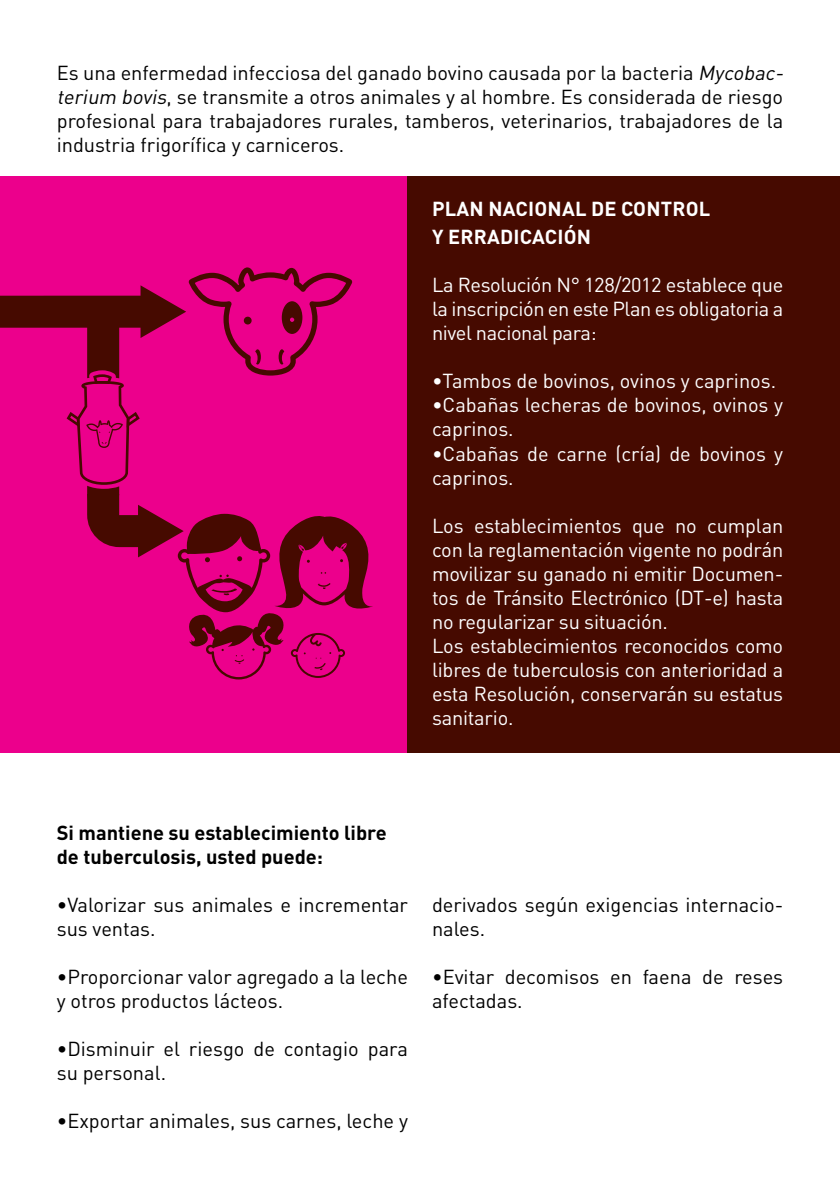
<style>
.page{position:relative;width:840px;height:1191px;background:#fff}
.page>*{position:absolute;margin:0;border:0;box-sizing:border-box;transform-origin:0 0}
.t1{font:20px/24px "DIN Pro";color:#000}
.t2{font:20px/24px "DIN Pro";letter-spacing:-.01em;color:#fff}
.t3{font:700 20px/24px "DIN Pro";color:#000}
.t4{font:700 20px/28.8px "DIN Pro";letter-spacing:.01em;color:#fff}
.s1{font-style:italic}
</style>
<div class="page">
<div style="left:0;top:176px;width:839px;height:576px;background:#ec008c"></div>
<div style="left:408px;top:176px;width:431px;height:576px;background:#460a00"></div>
<svg style="left:0;top:267px;width:373px;height:412px"></svg>
<p class="t1" style="left:57px;top:60px;width:732px">Es una enfermedad infecciosa del ganado bovino causada por la bacteria <span class="s1">Mycobac&shy;terium bovis</span>, se transmite a otros animales y al hombre. Es considerada de riesgo profesional para trabajadores rurales, tamberos, veterinarios, trabajadores de la industria frigorífica y carniceros.</p>
<p class="t4" style="left:432px;top:193px;width:279px">PLAN NACIONAL DE CONTROL<br>Y ERRADICACIÓN</p>
<p class="t2" style="left:432px;top:272px;width:352px;text-align:justify">La Resolución N° 128/2012 establece que la inscripción en este Plan es obligatoria a nivel nacional para:</p>
<p class="t2" style="left:432px;top:368px;width:345px">•Tambos de bovinos, ovinos y caprinos.</p>
<p class="t2" style="left:432px;top:392px;width:352px">•Cabañas lecheras de bovinos, ovinos y caprinos.</p>
<p class="t2" style="left:432px;top:440px;width:352px">•Cabañas de carne (cría) de bovinos y caprinos.</p>
<p class="t2" style="left:432px;top:512px;width:352px">Los establecimientos que no cumplan con la reglamentación vigente no podrán movilizar su ganado ni emitir Documen&shy;tos de Tránsito Electrónico (DT-e) hasta no regularizar su situación.<br>Los establecimientos reconocidos como libres de tuberculosis con anterioridad a esta Resolución, conservarán su estatus sanitario.</p>
<p class="t3" style="left:57px;top:819px;width:331px">Si mantiene su establecimiento libre de tuberculosis, usted puede:</p>
<p class="t1" style="left:57px;top:891px;width:352px">•Valorizar sus animales e incrementar sus ventas.</p>
<p class="t1" style="left:57px;top:963px;width:352px">•Proporcionar valor agregado a la leche y otros productos lácteos.</p>
<p class="t1" style="left:57px;top:1035px;width:352px">•Disminuir el riesgo de contagio para su personal.</p>
<p class="t1" style="left:57px;top:1107px;width:352px">•Exportar animales, sus carnes, leche y</p>
<p class="t1" style="left:432px;top:891px;width:352px">derivados según exigencias internacio&shy;nales.</p>
<p class="t1" style="left:432px;top:963px;width:352px">•Evitar decomisos en faena de reses afectadas.</p>
</div>
